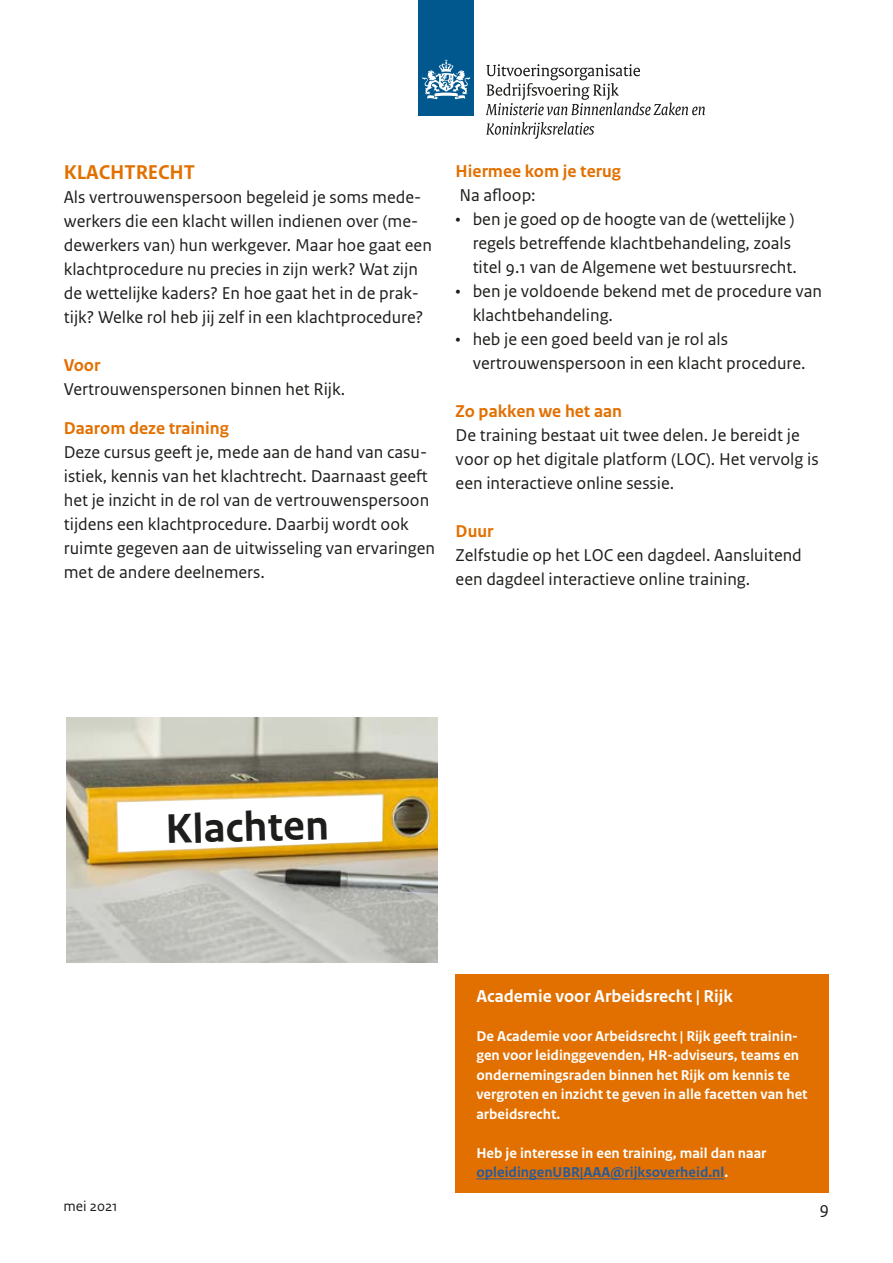
<style>
.page{position:relative;width:893px;height:1263px;background:#fff}
.page>*{position:absolute;margin:0;border:0;box-sizing:border-box;transform-origin:0 0}
.t1{font:700 43.5px "Rijksoverheid Sans Text";color:#1d1d1b}
.t2{font:700 21px "Rijksoverheid Sans Text";color:#e27000}
.t3{font:18px/24px "Rijksoverheid Sans Text";color:#1d1d1b}
.t4{font:700 18px "Rijksoverheid Sans Text";color:#e27000}
.t5{font:700 18px "Rijksoverheid Sans Text";color:#fff}
.t6{font:700 15px/19.5px "Rijksoverheid Sans Text";color:#fff}
.t7{font:15px "Rijksoverheid Sans Text";color:#1d1d1b}
.s1{color:#275b9b}
</style>
<div class="page">
<img style="left:67px;top:718px;width:371px;height:245px">
<svg style="left:117px;top:795px;width:265px;height:57px"></svg>
<div style="left:418px;top:0;width:56px;height:115px;background:#00588e"></div>
<svg style="left:422px;top:59px;width:48px;height:41px"></svg>
<svg style="left:486px;top:64px;width:219px;height:51px"></svg>
<svg style="left:486px;top:122px;width:108px;height:17px"></svg>
<div style="left:455px;top:974px;width:374px;height:44px;background:#e27000"></div>
<div style="left:455px;top:1016px;width:374px;height:118px;background:#e27000"></div>
<div style="left:455px;top:1133px;width:374px;height:40px;background:#e27000"></div>
<div style="left:455px;top:1152px;width:374px;height:41px;background:#e27000"></div>
<hr style="left:476px;top:1178px;width:248px;height:1px;background:#275b9b">
<p class="t2" style="left:64px;top:160px;width:133px">KLACHTRECHT</p>
<p class="t3" style="left:64px;top:186px;width:370px">Als vertrouwenspersoon begeleid je soms mede&shy;werkers die een klacht willen indienen over (me&shy;dewerkers van) hun werkgever. Maar hoe gaat een klachtprocedure nu precies in zijn werk? Wat zijn de wettelijke kaders? En hoe gaat het in de prak&shy;tijk? Welke rol heb jij zelf in een klachtprocedure?</p>
<p class="t4" style="left:64px;top:355px;width:38px">Voor</p>
<p class="t3" style="left:64px;top:378px;width:283px">Vertrouwenspersonen binnen het Rijk.</p>
<p class="t4" style="left:64px;top:418px;width:167px">Daarom deze training</p>
<p class="t3" style="left:64px;top:441px;width:373px">Deze cursus geeft je, mede aan de hand van casu&shy;ïstiek, kennis van het klachtrecht. Daarnaast geeft het je inzicht in de rol van de vertrouwenspersoon tijdens een klachtprocedure. Daarbij wordt ook ruimte gegeven aan de uitwisseling van ervaringen met de andere deelnemers.</p>
<p class="t4" style="left:456px;top:161px;width:167px">Hiermee kom je terug</p>
<p class="t3" style="left:459px;top:183px;width:78px">Na afloop:</p>
<p class="t3" style="left:473px;top:207px;width:326px;text-indent:-17px">• ben je goed op de hoogte van de (wettelijke ) regels betreffende klachtbehandeling, zoals titel 9.1 van de Algemene wet bestuursrecht.</p>
<p class="t3" style="left:473px;top:279px;width:351px;text-indent:-17px">• ben je voldoende bekend met de procedure van klachtbehandeling.</p>
<p class="t3" style="left:473px;top:327px;width:334px;text-indent:-17px">• heb je een goed beeld van je rol als vertrouwenspersoon in een klacht procedure.</p>
<p class="t4" style="left:456px;top:401px;width:168px">Zo pakken we het aan</p>
<p class="t3" style="left:456px;top:423px;width:365px">De training bestaat uit twee delen. Je bereidt je voor op het digitale platform (LOC). Het vervolg is een interactieve online sessie.</p>
<p class="t4" style="left:456px;top:521px;width:39px">Duur</p>
<p class="t3" style="left:456px;top:543px;width:348px">Zelfstudie op het LOC een dagdeel. Aansluitend een dagdeel interactieve online training.</p>
<h1 class="t1" style="left:165px;top:804px;width:165px;rotate:-1deg">Klachten</h1>
<p class="t5" style="left:476px;top:986px;width:258px">Academie voor Arbeidsrecht | Rijk</p>
<p class="t6" style="left:476px;top:1026px;width:333px">De Academie voor Arbeidsrecht | Rijk geeft trainin&shy;gen voor leidinggevenden, HR-adviseurs, teams en ondernemingsraden binnen het Rijk om kennis te vergroten en inzicht te geven in alle facetten van het arbeidsrecht.</p>
<p class="t6" style="left:476px;top:1143px;width:292px">Heb je interesse in een training, mail dan naar <span class="s1">opleidingenUBR|AAA@rijksoverheid.nl</span>.</p>
<p class="t7" style="left:63px;top:1198px;width:56px">mei 2021</p>
<p class="t3" style="left:820px;top:1196px;width:11px">9</p>
</div>
